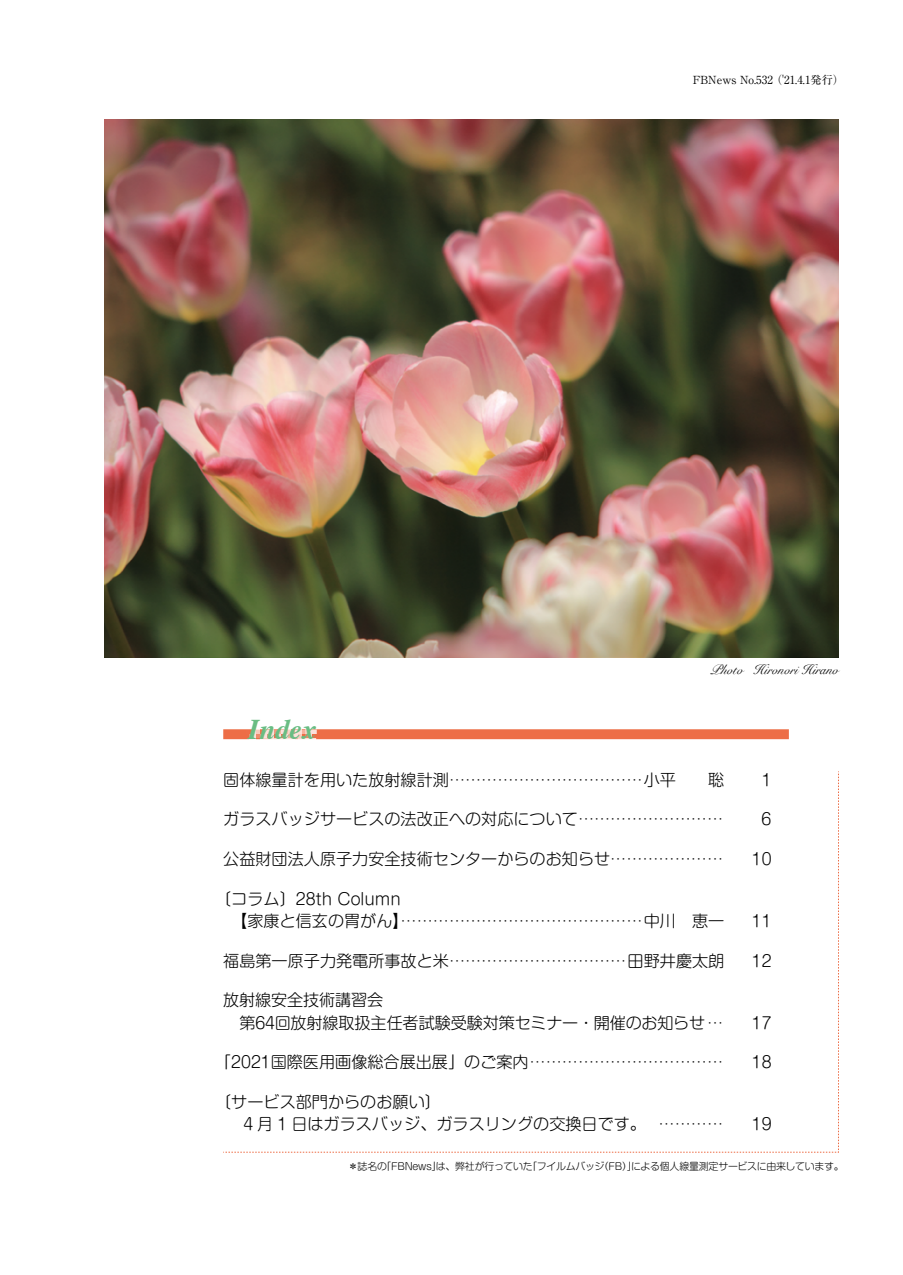
<style>
.page{position:relative;width:903px;height:1275px;background:#fff}
.page>*{position:absolute;margin:0;border:0;box-sizing:border-box;transform-origin:0 0}
.t1{font:italic 700 28.53px "Times";color:#69bd83}
.t2{font:300 16.1px/22.2px "Shin M Go Pro";color:#000}
.t3{font:13.65px "Snell Roundhand";color:#000}
.t4{font:11.2px "Ryumin Pro";color:#000}
.t5{font:300 9.97px "Shin M Go Pro";letter-spacing:-.03em;color:#000}
</style>
<div class="page">
<div style="left:223px;top:729px;width:566px;height:10px;background:#ed6d46"></div>
<div style="left:246px;top:719px;width:71px;height:22px;background:#fff;opacity:.8"></div>
<svg style="left:223px;top:771px;width:616px;height:382px"></svg>
<img style="left:104px;top:119px;width:734px;height:538px">
<p class="t4" style="left:693px;top:71px;width:153px">FBNews No.532 （'21.4.1発行）</p>
<p class="t3" style="left:710px;top:659px;width:130px">Photo Hironori Hirano</p>
<h1 class="t1" style="left:248px;top:703px;width:70px">Index</h1>
<p class="t2" style="left:223px;top:766px;width:503px">固体線量計を用いた放射線計測………………………………小平　　聡</p>
<p class="t2" style="left:762px;top:766px;width:11px">1</p>
<p class="t2" style="left:223px;top:806px;width:501px">ガラスバッジサービスの法改正への対応について………………………</p>
<p class="t2" style="left:762px;top:806px;width:11px">6</p>
<p class="t2" style="left:223px;top:846px;width:501px">公益財団法人原子力安全技術センターからのお知らせ…………………</p>
<p class="t2" style="left:752px;top:846px;width:21px">10</p>
<p class="t2" style="left:223px;top:886px;width:503px;text-indent:-8px">〔コラム〕28th Column<br>　【家康と信玄の胃がん】………………………………………中川　恵一</p>
<p class="t2" style="left:752px;top:908px;width:21px">11</p>
<p class="t2" style="left:223px;top:948px;width:503px">福島第一原子力発電所事故と米……………………………田野井慶太朗</p>
<p class="t2" style="left:752px;top:948px;width:21px">12</p>
<p class="t2" style="left:223px;top:987px;width:501px">放射線安全技術講習会<br>　第64回放射線取扱主任者試験受験対策セミナー・開催のお知らせ…</p>
<p class="t2" style="left:752px;top:1010px;width:21px">17</p>
<p class="t2" style="left:223px;top:1049px;width:501px">｢2021国際医用画像総合展出展」のご案内………………………………</p>
<p class="t2" style="left:752px;top:1049px;width:21px">18</p>
<p class="t2" style="left:223px;top:1089px;width:501px;text-indent:-8px">〔サービス部門からのお願い〕<br>　 4 月 1 日はガラスバッジ、ガラスリングの交換日です。 …………</p>
<p class="t2" style="left:752px;top:1111px;width:21px">19</p>
<p class="t5" style="left:348px;top:1158px;width:497px">＊誌名の「FBNews」は、弊社が行っていた「フイルムバッジ（FB）」による個人線量測定サービスに由来しています。</p>
</div>
